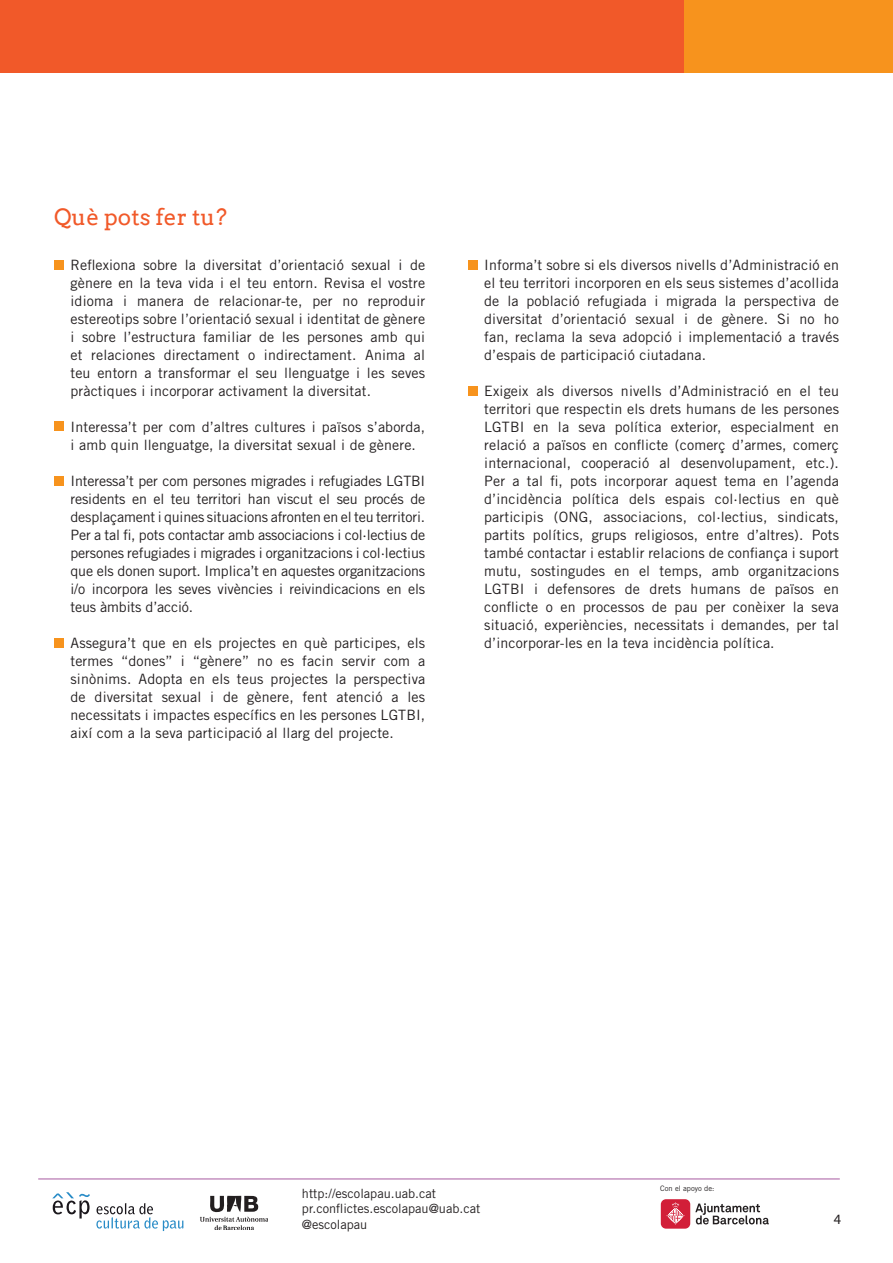
<style>
.page{position:relative;width:893px;height:1263px;background:#fff}
.page>*{position:absolute;margin:0;border:0;box-sizing:border-box;transform-origin:0 0}
.t1{font:22.5px "Arvo";color:#f15929}
.t2{font:14.25px/18px "Trade Gothic LT Std";letter-spacing:.01em;color:#231f20;text-align:justify}
.t3{font:14.25px "Myriad Pro";color:#231f20}
.t4{font:12.75px/15.3px "Trade Gothic LT Std";color:#231f20}
.t5{font:7.5px "Trade Gothic LT Std";color:#231f20}
</style>
<div class="page">
<svg style="left:96px;top:1203px;width:87px;height:28px"></svg>
<svg style="left:52px;top:1192px;width:38px;height:26px"></svg>
<hr style="left:38px;top:1178px;width:802px;height:1px;background:#a759a0">
<svg style="left:695px;top:1203px;width:74px;height:21px"></svg>
<div style="left:661px;top:1199px;width:29px;height:30px;background:#d21e38;border-radius:5px"></div>
<svg style="left:666px;top:1202px;width:18px;height:23px"></svg>
<svg style="left:200px;top:1196px;width:68px;height:34px"></svg>
<div style="left:0;top:0;width:685px;height:72px;background:#f15929"></div>
<div style="left:685px;top:0;width:208px;height:72px;background:#f7931d"></div>
<div style="left:54px;top:260px;width:10px;height:10px;background:#f7931d"></div>
<div style="left:54px;top:422px;width:10px;height:9px;background:#f7931d"></div>
<div style="left:54px;top:476px;width:10px;height:9px;background:#f7931d"></div>
<div style="left:54px;top:638px;width:10px;height:9px;background:#f7931d"></div>
<div style="left:468px;top:386px;width:9px;height:10px;background:#f7931d"></div>
<div style="left:468px;top:260px;width:9px;height:10px;background:#f7931d"></div>
<p class="t1" style="left:54px;top:204px;width:175px">Què pots fer tu?</p>
<p class="t2" style="left:70px;top:256px;width:356px;text-indent:-16px">• Reflexiona sobre la diversitat d’orientació sexual i de gènere en la teva vida i el teu entorn. Revisa el vostre idioma i manera de relacionar-te, per no reproduir estereotips sobre l’orientació sexual i identitat de gènere i sobre l’estructura familiar de les persones amb qui et relaciones directament o indirectament. Anima al teu entorn a transformar el seu llenguatge i les seves pràctiques i incorporar activament la diversitat.</p>
<p class="t2" style="left:54px;top:418px;width:373px;text-align:center">• Interessa’t per com d’altres cultures i països s’aborda, i amb quin llenguatge, la diversitat sexual i de gènere.</p>
<p class="t2" style="left:70px;top:472px;width:356px;text-indent:-16px">• Interessa’t per com persones migrades i refugiades LGTBI residents en el teu territori han viscut el seu procés de desplaçament i quines situacions afronten en el teu territori.<br>Per a tal fi, pots contactar amb associacions i col·lectius de persones refugiades i migrades i organitzacions i col·lectius que els donen suport. Implica’t en aquestes organitzacions i/o incorpora les seves vivències i reivindicacions en els teus àmbits d’acció.</p>
<p class="t2" style="left:70px;top:634px;width:356px;text-indent:-16px">• Assegura’t que en els projectes en què participes, els termes “dones” i “gènere” no es facin servir com a sinònims. Adopta en els teus projectes la perspectiva de diversitat sexual i de gènere, fent atenció a les necessitats i impactes específics en les persones LGTBI, així com a la seva participació al llarg del projecte.</p>
<p class="t2" style="left:484px;top:256px;width:356px;text-indent:-16px">• Informa’t sobre si els diversos nivells d’Administració en el teu territori incorporen en els seus sistemes d’acollida de la població refugiada i migrada la perspectiva de diversitat d’orientació sexual i de gènere. Si no ho fan, reclama la seva adopció i implementació a través d’espais de participació ciutadana.</p>
<p class="t2" style="left:484px;top:382px;width:356px;text-indent:-16px">• Exigeix als diversos nivells d’Administració en el teu territori que respectin els drets humans de les persones LGTBI en la seva política exterior, especialment en relació a països en conflicte (comerç d’armes, comerç internacional, cooperació al desenvolupament, etc.).<br>Per a tal fi, pots incorporar aquest tema en l’agenda d’incidència política dels espais col·lectius en què participis (ONG, associacions, col·lectius, sindicats, partits polítics, grups religiosos, entre d’altres). Pots també contactar i establir relacions de confiança i suport mutu, sostingudes en el temps, amb organitzacions LGTBI i defensores de drets humans de països en conflicte o en processos de pau per conèixer la seva situació, experiències, necessitats i demandes, per tal d’incorporar-les en la teva incidència política.</p>
<p class="t4" style="left:302px;top:1186px;width:180px">http://escolapau.uab.cat pr.conflictes.escolapau@uab.cat @escolapau</p>
<p class="t5" style="left:660px;top:1184px;width:56px">Con el apoyo de:</p>
<p class="t3" style="left:834px;top:1210px;width:9px">4</p>
</div>
